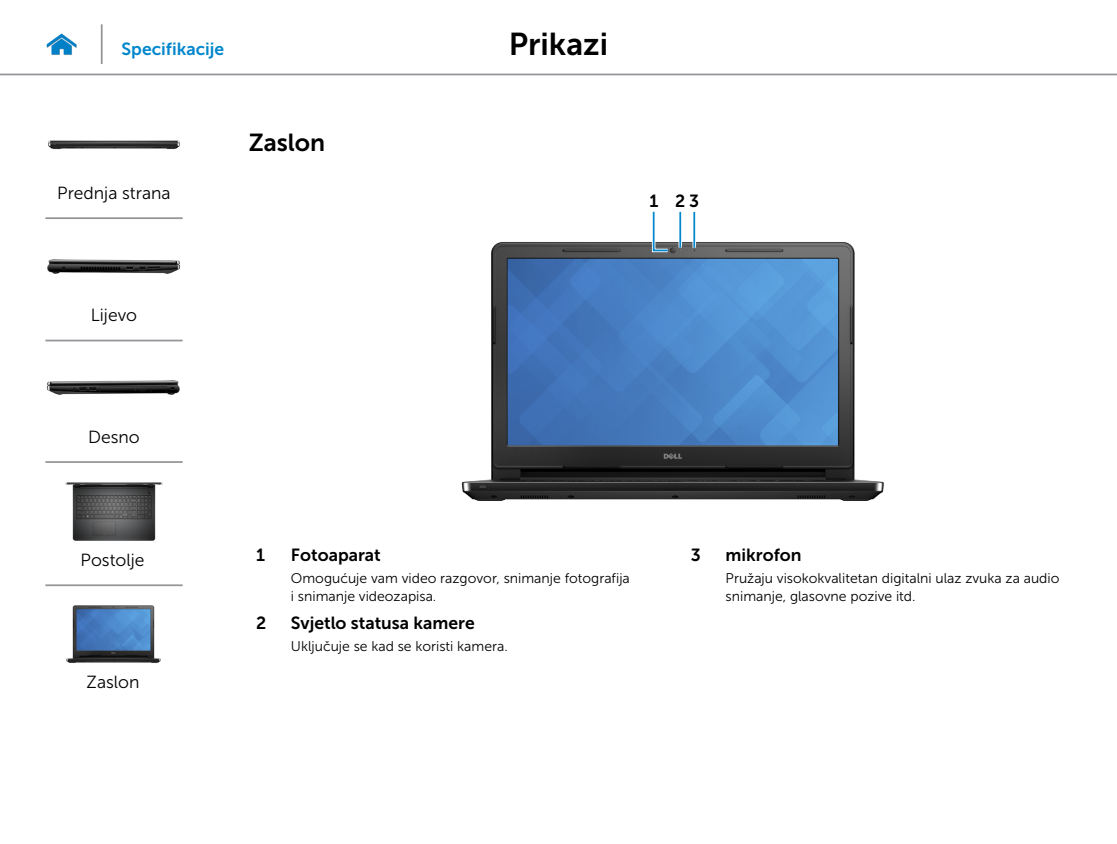
<style>
.page{position:relative;width:1117px;height:844px;background:#fff}
.page>*{position:absolute;margin:0;border:0;box-sizing:border-box;transform-origin:0 0}
.t1{font:31.5px "Museo Sans For Dell 700";color:#000}
.Head2{font:24.5px "Museo Sans For Dell 700";color:#000}
.Callout_Head{font:17.5px "Museo Sans For Dell 700";color:#000}
.t2{font:17.5px "Museo Sans For Dell 300";color:#000}
.t3{font:17.5px "Museo Sans For Dell 700";color:#0087cc}
.Callout-L{font:17.5px "Museo Sans For Dell 700";color:#000}
.Callout_description{font:14px/17.5px "Museo Sans For Dell 300";color:#000}
</style>
<div class="page">
<hr style="left:0;top:74px;width:1116px;height:1px;background:#939598">
<img style="left:46px;top:33px;width:31px;height:22px">
<img style="left:461px;top:232px;width:423px;height:269px">
<hr style="left:678px;top:212px;width:3px;height:35px;background:#fff">
<hr style="left:679px;top:212px;width:2px;height:35px;background:#0087cc">
<hr style="left:692px;top:212px;width:3px;height:35px;background:#fff">
<hr style="left:693px;top:212px;width:2px;height:35px;background:#0087cc">
<svg style="left:650px;top:211px;width:21px;height:43px"></svg>
<hr style="left:101px;top:24px;width:2px;height:40px;background:#939598">
<img style="left:48px;top:140px;width:132px;height:10px">
<img style="left:47px;top:259px;width:133px;height:15px">
<img style="left:47px;top:380px;width:133px;height:15px">
<img style="left:65px;top:482px;width:98px;height:59px">
<img style="left:66px;top:605px;width:95px;height:58px">
<hr style="left:45px;top:217px;width:138px;height:2px;background:#939598">
<hr style="left:45px;top:339px;width:138px;height:2px;background:#939598">
<hr style="left:45px;top:461px;width:138px;height:2px;background:#939598">
<hr style="left:45px;top:584px;width:138px;height:2px;background:#939598">
<p class="t3" style="left:122px;top:39px;width:104px">Specifikacije</p>
<h1 class="t1" style="left:508px;top:26px;width:101px">Prikazi</h1>
<p class="t2" style="left:57px;top:183px;width:115px">Prednja strana</p>
<p class="t2" style="left:91px;top:305px;width:48px">Lijevo</p>
<p class="Head2" style="left:249px;top:128px;width:78px">Zaslon</p>
<p class="Callout-L" style="left:649px;top:191px;width:10px">1</p>
<p class="Callout-L" style="left:675px;top:191px;width:26px">23</p>
<p class="t2" style="left:88px;top:428px;width:53px">Desno</p>
<p class="t2" style="left:81px;top:550px;width:65px">Postolje</p>
<p class="t2" style="left:87px;top:672px;width:54px">Zaslon</p>
<p class="Callout_Head" style="left:256px;top:544px;width:10px">1</p>
<p class="Callout_Head" style="left:291px;top:544px;width:91px">Fotoaparat</p>
<p class="Callout_description" style="left:291px;top:569px;width:340px">Omogućuje vam video razgovor, snimanje fotografija i snimanje videozapisa.</p>
<p class="Callout_Head" style="left:256px;top:612px;width:12px">2</p>
<p class="Callout_Head" style="left:291px;top:612px;width:185px">Svjetlo statusa kamere</p>
<p class="Callout_description" style="left:291px;top:637px;width:218px">Uključuje se kad se koristi kamera.</p>
<p class="Callout_Head" style="left:690px;top:544px;width:12px">3</p>
<p class="Callout_Head" style="left:725px;top:544px;width:77px">mikrofon</p>
<p class="Callout_description" style="left:725px;top:569px;width:335px">Pružaju visokokvalitetan digitalni ulaz zvuka za audio snimanje, glasovne pozive itd.</p>
</div>
